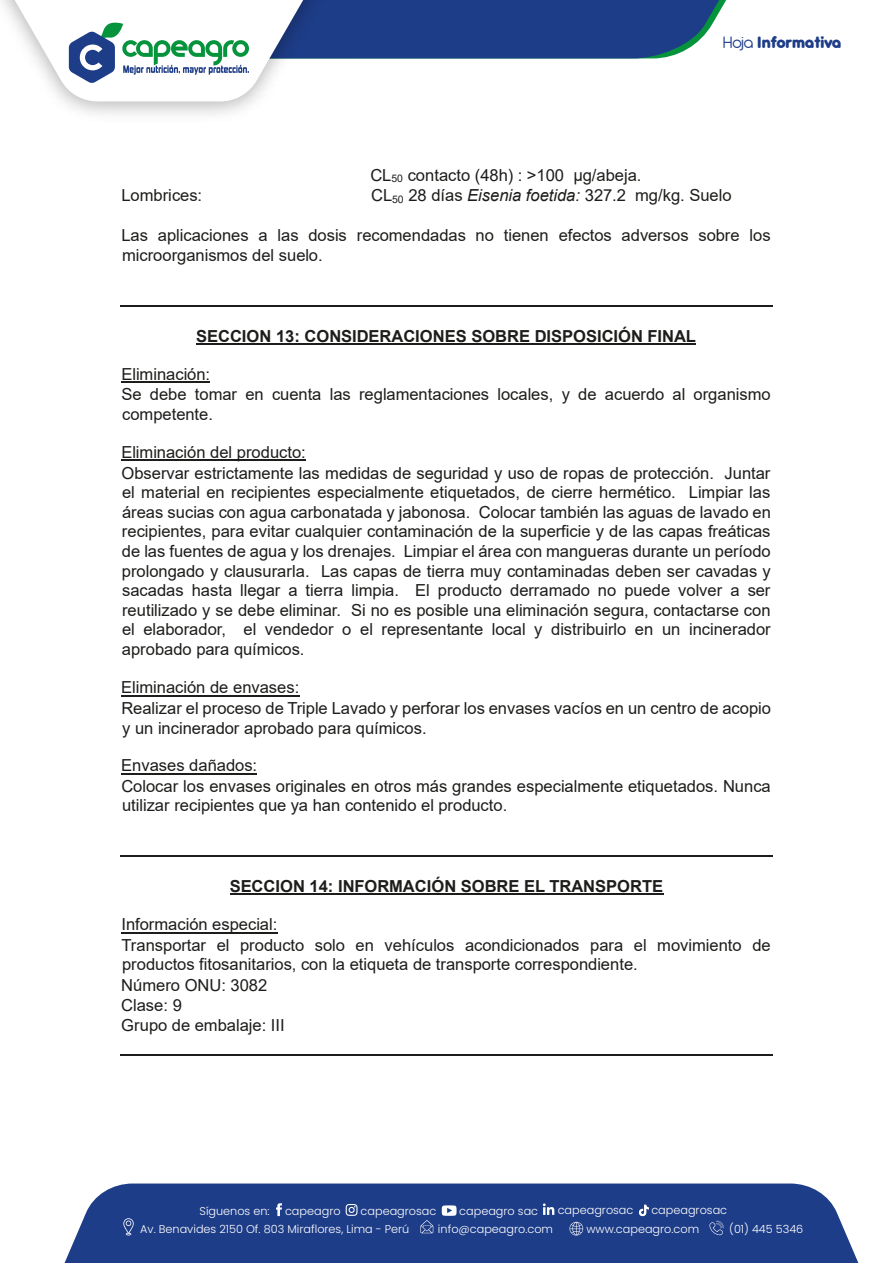
<style>
.page{position:relative;width:893px;height:1263px;background:#fff}
.page>*{position:absolute;margin:0;border:0;box-sizing:border-box;transform-origin:0 0}
.t1{font:800 18px "Antipasto Pro";letter-spacing:-.025em;color:#1e3d88}
.t2{font:16.5px/19.6px "Arial";color:#1d1d1b}
.t3{font:700 16.5px "Arial";letter-spacing:-.005em;color:#1d1d1b}
.t4{font:300 11.25px "Poppins";color:#fff}
.s1{font-weight:400}
.s2{font-style:italic}
</style>
<div class="page">
<hr style="left:196px;top:343px;width:500px;height:2px;background:#1d1d1b">
<hr style="left:121px;top:382px;width:89px;height:1px;background:#1d1d1b">
<hr style="left:121px;top:460px;width:185px;height:1px;background:#1d1d1b">
<hr style="left:121px;top:695px;width:178px;height:1px;background:#1d1d1b">
<hr style="left:121px;top:773px;width:136px;height:1px;background:#1d1d1b">
<hr style="left:230px;top:893px;width:433px;height:2px;background:#1d1d1b">
<hr style="left:121px;top:932px;width:156px;height:1px;background:#1d1d1b">
<hr style="left:120px;top:305px;width:653px;height:1px;background:#1d1d1b">
<hr style="left:120px;top:855px;width:653px;height:1px;background:#1d1d1b">
<hr style="left:120px;top:1055px;width:653px;height:1px;background:#1d1d1b">
<div style="left:65px;top:1183px;width:793px;height:80px;background:#1e3d88"></div>
<svg style="left:569px;top:1222px;width:14px;height:13px"></svg>
<svg style="left:709px;top:1221px;width:15px;height:14px"></svg>
<svg style="left:123px;top:1218px;width:11px;height:17px"></svg>
<svg style="left:420px;top:1220px;width:13px;height:13px"></svg>
<svg style="left:276px;top:1203px;width:6px;height:13px"></svg>
<svg style="left:346px;top:1204px;width:12px;height:12px"></svg>
<svg style="left:543px;top:1203px;width:11px;height:12px"></svg>
<svg style="left:639px;top:1205px;width:10px;height:11px"></svg>
<svg style="left:442px;top:1205px;width:15px;height:11px"></svg>
<svg style="left:0;top:0;width:726px;height:101px"></svg>
<p class="t2" style="left:370px;top:165px;width:273px">CL<sub>50</sub> contacto (48h) : &gt;100 µg/abeja.</p>
<p class="t1" style="left:722px;top:31px;width:121px"><span class="s1">Hoja</span> Informativa</p>
<p class="t2" style="left:121px;top:185px;width:82px">Lombrices:</p>
<p class="t2" style="left:371px;top:185px;width:362px">CL<sub>50</sub> 28 días <span class="s2">Eisenia foetida:</span> 327.2 mg/kg. Suelo</p>
<p class="t2" style="left:121px;top:226px;width:651px">Las aplicaciones a las dosis recomendadas no tienen efectos adversos sobre los microorganismos del suelo.</p>
<p class="t3" style="left:196px;top:324px;width:501px">SECCION 13: CONSIDERACIONES SOBRE DISPOSICIÓN FINAL</p>
<p class="t2" style="left:121px;top:364px;width:651px;line-height:20.2px">Eliminación:<br>Se debe tomar en cuenta las reglamentaciones locales, y de acuerdo al organismo competente.</p>
<p class="t2" style="left:121px;top:442px;width:651px">Eliminación del producto:<br>Observar estrictamente las medidas de seguridad y uso de ropas de protección. Juntar el material en recipientes especialmente etiquetados, de cierre hermético. Limpiar las áreas sucias con agua carbonatada y jabonosa. Colocar también las aguas de lavado en recipientes, para evitar cualquier contaminación de la superficie y de las capas freáticas de las fuentes de agua y los drenajes. Limpiar el área con mangueras durante un período prolongado y clausurarla. Las capas de tierra muy contaminadas deben ser cavadas y sacadas hasta llegar a tierra limpia. El producto derramado no puede volver a ser reutilizado y se debe eliminar. Si no es posible una eliminación segura, contactarse con el elaborador, el vendedor o el representante local y distribuirlo en un incinerador aprobado para químicos.</p>
<p class="t2" style="left:121px;top:677px;width:651px;line-height:20.1px">Eliminación de envases:<br>Realizar el proceso de Triple Lavado y perforar los envases vacíos en un centro de acopio y un incinerador aprobado para químicos.</p>
<p class="t2" style="left:121px;top:755px;width:651px;line-height:20.1px">Envases dañados:<br>Colocar los envases originales en otros más grandes especialmente etiquetados. Nunca utilizar recipientes que ya han contenido el producto.</p>
<p class="t3" style="left:230px;top:874px;width:435px">SECCION 14: INFORMACIÓN SOBRE EL TRANSPORTE</p>
<p class="t2" style="left:121px;top:914px;width:651px;line-height:20.2px">Información especial:<br>Transportar el producto solo en vehículos acondicionados para el movimiento de productos fitosanitarios, con la etiqueta de transporte correspondiente.<br>Número ONU: 3082<br>Clase: 9<br>Grupo de embalaje: III</p>
<p class="t4" style="left:200px;top:1204px;width:72px">Síguenos en:</p>
<p class="t4" style="left:285px;top:1204px;width:57px">capeagro</p>
<p class="t4" style="left:361px;top:1204px;width:77px">capeagrosac</p>
<p class="t4" style="left:459px;top:1204px;width:80px">capeagro sac</p>
<p class="t4" style="left:558px;top:1204px;width:77px">capeagrosac</p>
<p class="t4" style="left:651px;top:1204px;width:77px">capeagrosac</p>
<p class="t4" style="left:140px;top:1222px;width:271px">Av. Benavides 2150 Of. 803 Miraflores, Lima - Perú</p>
<p class="t4" style="left:438px;top:1222px;width:117px">info@capeagro.com</p>
<p class="t4" style="left:586px;top:1222px;width:114px">www.capeagro.com</p>
<p class="t4" style="left:729px;top:1222px;width:76px">(01) 445 5346</p>
</div>
